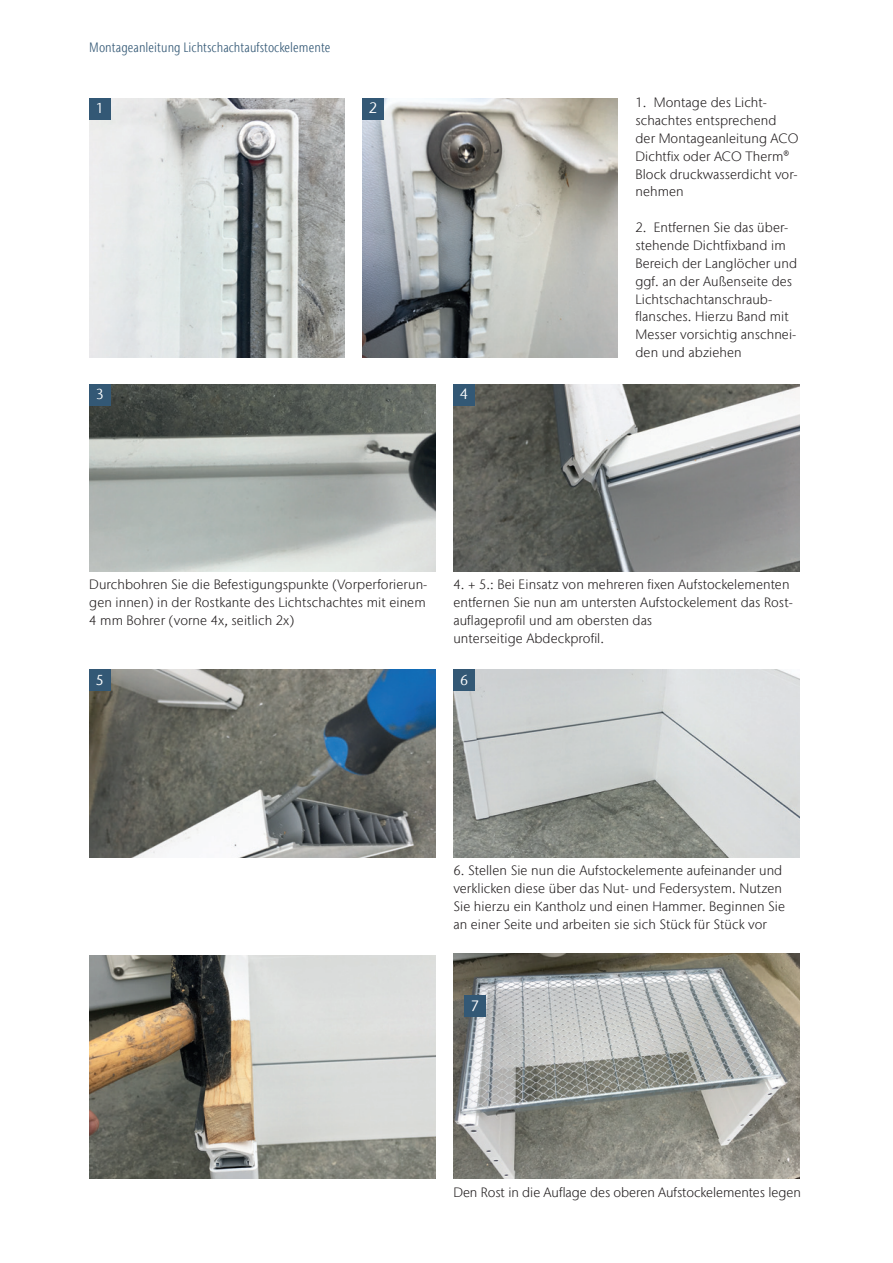
<style>
.page{position:relative;width:893px;height:1263px;background:#fff}
.page>*{position:absolute;margin:0;border:0;box-sizing:border-box;transform-origin:0 0}
.t1{font:15px "Stone Sans IIITC Com";color:#fff}
.t2{font:14.4px "Stone Sans IIITC Com";color:#fff}
.Body_copy{font:300 13.5px/17.9px "Stone Sans IIITC Com";letter-spacing:.005em;color:#231f20}
.t3{font:300 condensed 13.5px "Stone Sans IIITC Com";letter-spacing:.005em;color:#335875}
</style>
<div class="page">
<img style="left:453px;top:384px;width:346px;height:187px">
<img style="left:89px;top:670px;width:346px;height:187px">
<img style="left:89px;top:98px;width:255px;height:259px">
<img style="left:89px;top:384px;width:346px;height:187px">
<img style="left:362px;top:98px;width:255px;height:259px">
<div style="left:89px;top:98px;width:22px;height:21px;background:#335875"></div>
<div style="left:362px;top:98px;width:22px;height:21px;background:#335875"></div>
<div style="left:89px;top:384px;width:22px;height:21px;background:#335875"></div>
<div style="left:89px;top:670px;width:22px;height:21px;background:#335875"></div>
<div style="left:453px;top:384px;width:22px;height:21px;background:#335875"></div>
<img style="left:453px;top:670px;width:346px;height:187px">
<img style="left:89px;top:955px;width:346px;height:224px">
<img style="left:453px;top:954px;width:346px;height:225px">
<div style="left:453px;top:670px;width:22px;height:21px;background:#335875"></div>
<div style="left:464px;top:996px;width:21px;height:21px;background:#335875"></div>
<p class="t3" style="left:89px;top:39px;width:243px">Montageanleitung Lichtschachtaufstockelemente</p>
<p class="t2" style="left:96px;top:99px;width:10px">1</p>
<p class="t1" style="left:369px;top:99px;width:10px">2</p>
<p class="t2" style="left:96px;top:385px;width:10px">3</p>
<p class="t1" style="left:460px;top:385px;width:10px">4</p>
<p class="Body_copy" style="left:635px;top:93px;width:164px">1. Montage des Licht&shy;schachtes entsprechend der Montageanleitung ACO<br>Dichtfix oder ACO Therm®<br>Block druckwasserdicht vor&shy;nehmen</p>
<p class="Body_copy" style="left:635px;top:218px;width:163px">2. Entfernen Sie das über&shy;stehende Dichtfixband im<br>Bereich der Langlöcher und ggf. an der Außenseite des<br>Lichtschachtanschraub&shy;flansches. Hierzu Band mit<br>Messer vorsichtig anschnei&shy;den und abziehen</p>
<p class="Body_copy" style="left:89px;top:576px;width:340px">Durchbohren Sie die Befestigungspunkte (Vorperforierun&shy;gen innen) in der Rostkante des Lichtschachtes mit einem<br>4 mm Bohrer (vorne 4x, seitlich 2x)</p>
<p class="t2" style="left:96px;top:671px;width:10px">5</p>
<p class="Body_copy" style="left:453px;top:576px;width:341px">4. + 5.: Bei Einsatz von mehreren fixen Aufstockelementen entfernen Sie nun am untersten Aufstockelement das Rost&shy;auflageprofil und am obersten das<br>unterseitige Abdeckprofil.</p>
<p class="t2" style="left:460px;top:671px;width:10px">6</p>
<p class="Body_copy" style="left:453px;top:861px;width:333px">6. Stellen Sie nun die Aufstockelemente aufeinander und verklicken diese über das Nut- und Federsystem. Nutzen Sie hierzu ein Kantholz und einen Hammer. Beginnen Sie an einer Seite und arbeiten sie sich Stück für Stück vor</p>
<p class="t1" style="left:470px;top:996px;width:10px">7</p>
<p class="Body_copy" style="left:453px;top:1183px;width:349px">Den Rost in die Auflage des oberen Aufstockelementes legen</p>
</div>
